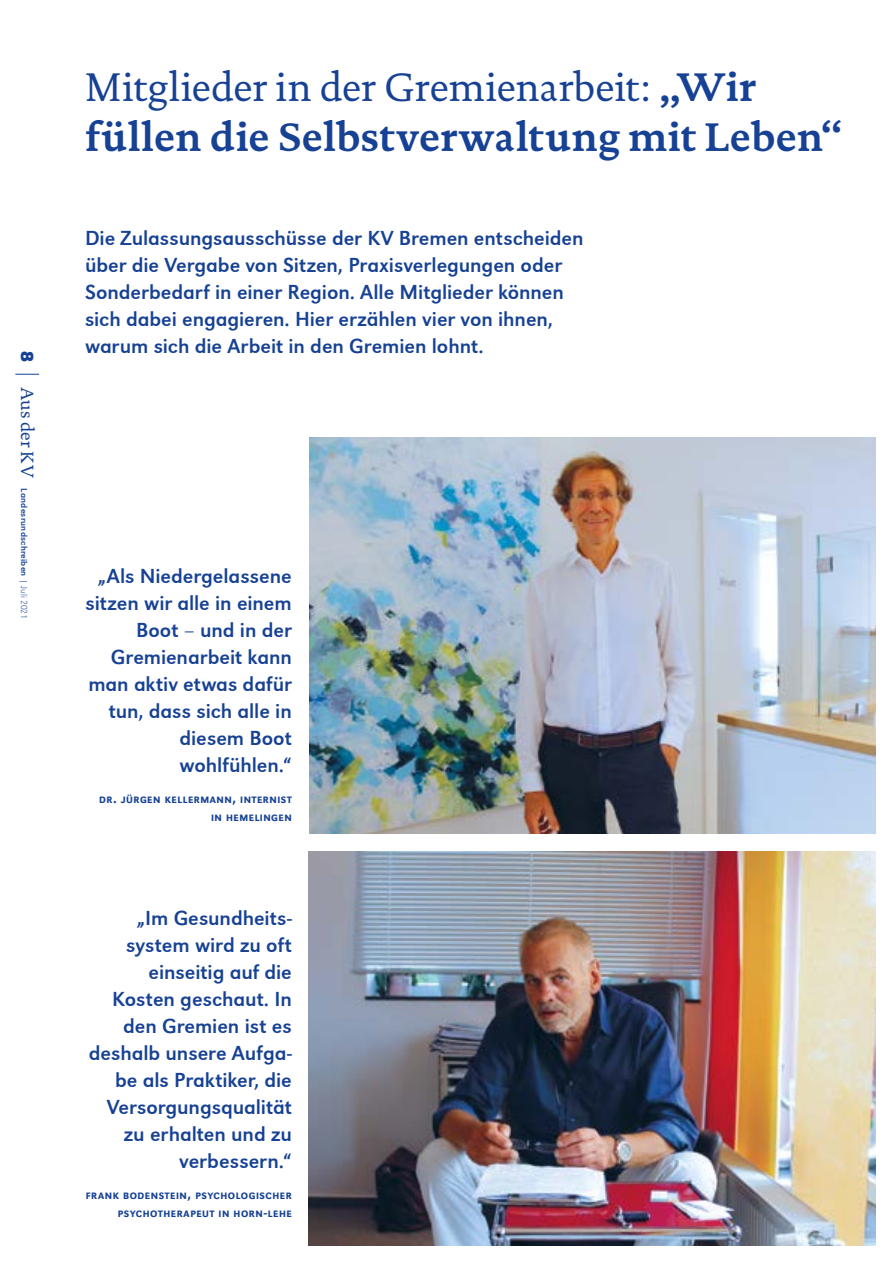
<style>
.page{position:relative;width:893px;height:1263px;background:#fff}
.page>*{position:absolute;margin:0;border:0;box-sizing:border-box;transform-origin:0 0}
.t1{font:700 40.5px/49.5px "DTL Documenta TOT";letter-spacing:.005em;color:#164194}
.t2{font:21px/27px "URW Grotesk";letter-spacing:-.005em;color:#164194;text-align:right}
.t3{font:700 18px "URW Grotesk";color:#164194}
.t4{font:500 9.6px/18px "URW Grotesk";letter-spacing:.055em;color:#164194;text-align:right}
.t5{font:9px "URW Grotesk";letter-spacing:.025em;color:#164194}
.s1{font-family:"DTL Documenta TOT";font-size:18px}
.s2{font-weight:300;font-stretch:expanded}
.s3{font-weight:400}
.s4{font-size:13.65px}
</style>
<div class="page">
<img style="left:309px;top:437px;width:567px;height:396px">
<img style="left:309px;top:851px;width:567px;height:394px">
<svg style="left:15px;top:374px;width:24px;height:1px"></svg>
<p class="t3" style="left:38px;top:351px;width:12px;rotate:90deg">8</p>
<p class="t5" style="left:29px;top:387px;width:233px;rotate:90deg"><span class="s1">Aus der KV</span> Landesrundschreiben | <span class="s2">Juli 2021</span></p>
<h1 class="t1" style="left:85px;top:62px;width:758px"><span class="s3">Mitglieder in der Gremienarbeit:</span> „Wir füllen die Selbstverwaltung mit Leben“</h1>
<p class="t2" style="left:85px;top:225px;width:500px;text-align:left">Die Zulassungsausschüsse der KV Bremen entscheiden über die Vergabe von Sitzen, Praxisverlegungen oder Sonderbedarf in einer Region. Alle Mitglieder können sich dabei engagieren. Hier erzählen vier von ihnen, warum sich die Arbeit in den Gremien lohnt.</p>
<p class="t2" style="left:86px;top:562px;width:208px">„Als Niedergelassene sitzen wir alle in einem<br>Boot – und in der<br>Gremienarbeit kann man aktiv etwas dafür tun, dass sich alle in diesem Boot wohlfühlen.“</p>
<p class="t4" style="left:99px;top:791px;width:194px">DR<span class="s4">.</span> JÜRGEN KELLERMANN<span class="s4">,</span> INTERNIST<br>IN HEMELINGEN</p>
<p class="t2" style="left:89px;top:904px;width:205px">„Im Gesundheits&shy;system wird zu oft einseitig auf die<br>Kosten geschaut. In den Gremien ist es deshalb unsere Aufga&shy;be als Praktiker, die<br>Versorgungsqualität zu erhalten und zu verbessern.“</p>
<p class="t4" style="left:86px;top:1187px;width:208px">FRANK BODENSTEIN<span class="s4">,</span> PSYCHOLOGISCHER<br>PSYCHOTHERAPEUT IN HORN<span class="s4">-</span>LEHE</p>
</div>
